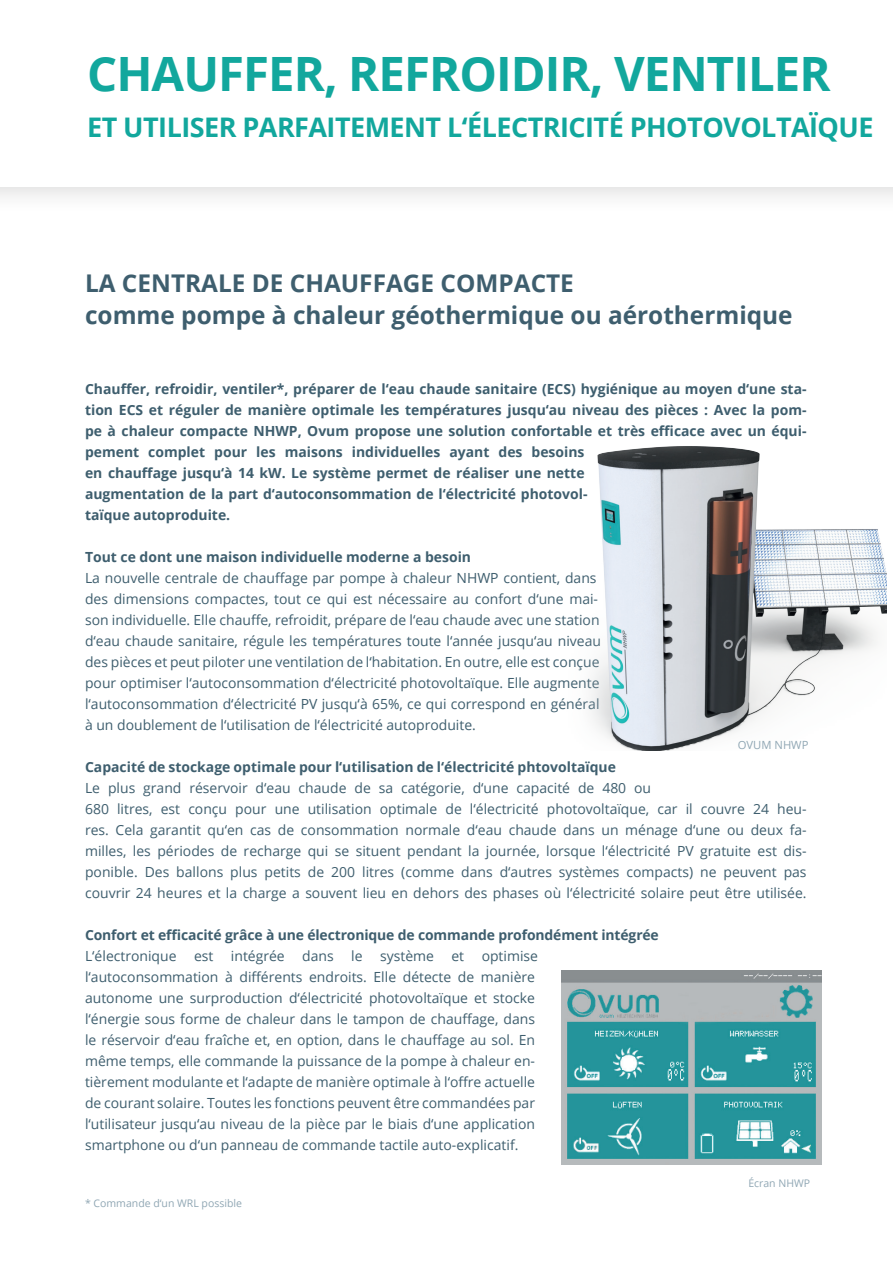
<style>
.page{position:relative;width:893px;height:1263px;background:#fff}
.page>*{position:absolute;margin:0;border:0;box-sizing:border-box;transform-origin:0 0}
.t1{font:700 47.25px "Open Sans";letter-spacing:-.02em;color:#12a79d}
.t2{font:700 27px "Open Sans";letter-spacing:-.02em;color:#12a79d}
.Fließtext{font:700 24.45px "Open Sans";color:#3e5e6e}
.Fließtext-2{font:13.95px/21px "Open Sans";color:#3e5e6e}
.Fließtext-3{font:700 13.95px/21px "Open Sans";color:#3e5e6e}
.Fließtext-4{font:11.25px "Open Sans";color:#90a7b4}
.Fließtext-5{font:10.5px "Open Sans";color:#90a7b4}
</style>
<div class="page">
<div style="left:0;top:0;width:893px;height:215px;background:#231f20;opacity:.17"></div>
<div style="left:0;top:0;width:893px;height:186px;background:#fff"></div>
<img style="left:591px;top:446px;width:296px;height:304px">
<img style="left:562px;top:970px;width:259px;height:195px">
<p class="t1" style="left:87px;top:41px;width:745px">CHAUFFER, REFROIDIR, VENTILER</p>
<p class="t2" style="left:87px;top:108px;width:788px">ET UTILISER PARFAITEMENT L‘ÉLECTRICITÉ PHOTOVOLTAÏQUE</p>
<p class="Fließtext" style="left:85px;top:266px;width:490px">LA CENTRALE DE CHAUFFAGE COMPACTE</p>
<p class="Fließtext" style="left:85px;top:298px;width:709px">comme pompe à chaleur géothermique ou aérothermique</p>
<p class="Fließtext-3" style="left:85px;top:378px;width:723px">Chauffer, refroidir, ventiler*, préparer de l‘eau chaude sanitaire (ECS) hygiénique au moyen d‘une sta&shy;tion ECS et réguler de manière optimale les températures jusqu‘au niveau des pièces : Avec la pom&shy;pe à chaleur compacte NHWP, Ovum propose une solution confortable et très efficace avec un équi&shy;pement complet pour les maisons individuelles ayant des besoins<br>en chauffage jusqu‘à 14 kW. Le système permet de réaliser une nette<br>augmentation de la part d‘autoconsommation de l‘électricité photovol-<br>taïque autoproduite.</p>
<p class="Fließtext-3" style="left:85px;top:546px;width:388px">Tout ce dont une maison individuelle moderne a besoin</p>
<p class="Fließtext-2" style="left:85px;top:567px;width:518px">La nouvelle centrale de chauffage par pompe à chaleur NHWP contient, dans des dimensions compactes, tout ce qui est nécessaire au confort d‘une mai&shy;son individuelle. Elle chauffe, refroidit, prépare de l‘eau chaude avec une station d‘eau chaude sanitaire, régule les températures toute l‘année jusqu‘au niveau des pièces et peut piloter une ventilation de l‘habitation. En outre, elle est conçue pour optimiser l‘autoconsommation d‘électricité photovoltaïque. Elle augmente l‘autoconsommation d‘électricité PV jusqu‘à 65%, ce qui correspond en général à un doublement de l‘utilisation de l‘électricité autoproduite.</p>
<p class="Fließtext-3" style="left:85px;top:756px;width:532px">Capacité de stockage optimale pour l‘utilisation de l‘électricité phtovoltaïque</p>
<p class="Fließtext-2" style="left:85px;top:777px;width:723px">Le plus grand réservoir d‘eau chaude de sa catégorie, d‘une capacité de 480 ou<br>680 litres, est conçu pour une utilisation optimale de l‘électricité photovoltaïque, car il couvre 24 heu&shy;res. Cela garantit qu‘en cas de consommation normale d‘eau chaude dans un ménage d‘une ou deux fa&shy;milles, les périodes de recharge qui se situent pendant la journée, lorsque l‘électricité PV gratuite est dis&shy;ponible. Des ballons plus petits de 200 litres (comme dans d‘autres systèmes compacts) ne peuvent pas couvrir 24 heures et la charge a souvent lieu en dehors des phases où l‘électricité solaire peut être utilisée.</p>
<p class="Fließtext-3" style="left:85px;top:924px;width:575px">Confort et efficacité grâce à une électronique de commande profondément intégrée</p>
<p class="Fließtext-2" style="left:85px;top:945px;width:93px">L‘électronique</p>
<p class="Fließtext-2" style="left:194px;top:945px;width:21px">est</p>
<p class="Fließtext-2" style="left:231px;top:945px;width:55px">intégrée</p>
<p class="Fließtext-2" style="left:302px;top:945px;width:33px">dans</p>
<p class="Fließtext-2" style="left:351px;top:945px;width:13px">le</p>
<p class="Fließtext-2" style="left:380px;top:945px;width:55px">système</p>
<p class="Fließtext-2" style="left:451px;top:945px;width:14px">et</p>
<p class="Fließtext-4" style="left:738px;top:737px;width:72px">OVUM NHWP</p>
<p class="Fließtext-2" style="left:85px;top:945px;width:454px;text-indent:397px">optimise l‘autoconsommation à différents endroits. Elle détecte de manière autonome une surproduction d‘électricité photovoltaïque et stocke l‘énergie sous forme de chaleur dans le tampon de chauffage, dans le réservoir d‘eau fraîche et, en option, dans le chauffage au sol. En même temps, elle commande la puissance de la pompe à chaleur en&shy;tièrement modulante et l‘adapte de manière optimale à l‘offre actuelle de courant solaire. Toutes les fonctions peuvent être commandées par l‘utilisateur jusqu‘au niveau de la pièce par le biais d‘une application smartphone ou d‘un panneau de commande tactile auto-explicatif.</p>
<p class="Fließtext-5" style="left:85px;top:1196px;width:159px">* Commande d‘un WRL possible</p>
<p class="Fließtext-5" style="left:748px;top:1176px;width:63px">Écran NHWP</p>
</div>
